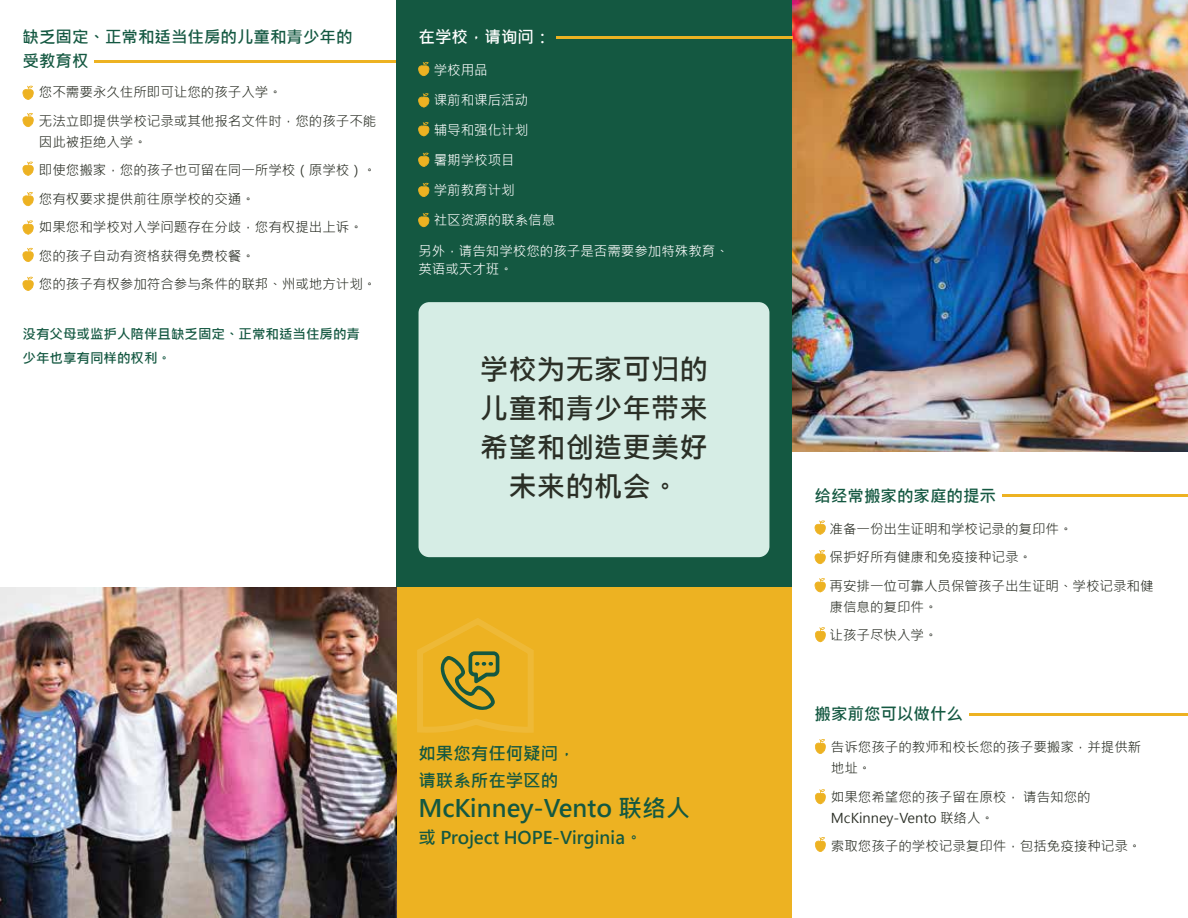
<style>
.page{position:relative;width:1188px;height:918px;background:#fff}
.page>*{position:absolute;margin:0;border:0;box-sizing:border-box;transform-origin:0 0}
.t1{font:700 28.5px/39px "Microsoft Jheng Hei";color:#2b2f26;text-align:center}
.t2{font:700 24px "Microsoft Jheng Hei";color:#145841}
.t3{font:700 17.4px/27px "Microsoft Jheng Hei";color:#145841}
.t4{font:700 16.5px/24px "Microsoft Jheng Hei";color:#145841}
.t5{font:700 16.5px "Microsoft Jheng Hei";color:#fff}
.t6{font:13.5px/28.5px "Microsoft Jheng Hei";color:#2b2f26}
.t7{font:13.5px/18px "Microsoft Jheng Hei";color:#fff}
.t8{font:700 13.5px/24px "Microsoft Jheng Hei";color:#145841}
</style>
<div class="page">
<div style="left:396px;top:0;width:396px;height:918px;background:#145841"></div>
<div style="left:396px;top:587px;width:396px;height:331px;background:#edb222"></div>
<div style="left:419px;top:302px;width:350px;height:255px;background:#d6ede5;border-radius:11px"></div>
<img style="left:792px;top:0;width:396px;height:452px">
<hr style="left:1002px;top:495px;width:186px;height:2px;background:#edb222">
<hr style="left:969px;top:713px;width:219px;height:2px;background:#edb222">
<hr style="left:556px;top:36px;width:236px;height:2px;background:#edb222">
<hr style="left:95px;top:60px;width:301px;height:2px;background:#edb222">
<img style="left:0;top:587px;width:396px;height:331px">
<svg style="left:22px;top:85px;width:12px;height:15px"></svg>
<svg style="left:22px;top:113px;width:12px;height:14px"></svg>
<svg style="left:22px;top:161px;width:12px;height:15px"></svg>
<svg style="left:22px;top:192px;width:12px;height:14px"></svg>
<svg style="left:22px;top:220px;width:12px;height:15px"></svg>
<svg style="left:22px;top:248px;width:12px;height:14px"></svg>
<svg style="left:22px;top:276px;width:12px;height:15px"></svg>
<svg style="left:815px;top:739px;width:11px;height:15px"></svg>
<svg style="left:815px;top:789px;width:11px;height:15px"></svg>
<svg style="left:815px;top:837px;width:11px;height:15px"></svg>
<svg style="left:418px;top:62px;width:11px;height:14px"></svg>
<svg style="left:418px;top:93px;width:11px;height:14px"></svg>
<svg style="left:418px;top:122px;width:11px;height:14px"></svg>
<svg style="left:418px;top:152px;width:11px;height:15px"></svg>
<svg style="left:418px;top:183px;width:11px;height:14px"></svg>
<svg style="left:418px;top:213px;width:11px;height:14px"></svg>
<svg style="left:815px;top:520px;width:11px;height:15px"></svg>
<svg style="left:815px;top:550px;width:11px;height:14px"></svg>
<svg style="left:815px;top:578px;width:11px;height:14px"></svg>
<svg style="left:815px;top:627px;width:11px;height:15px"></svg>
<svg style="left:417px;top:618px;width:117px;height:115px"></svg>
<p class="t4" style="left:22px;top:25px;width:331px">缺乏固定、正常和适当住房的儿童和青少年的受教育权</p>
<p class="t6" style="left:39px;top:78px;width:339px">您不需要永久住所即可让您的孩子入学。<br>无法立即提供学校记录或其他报名文件时，您的孩子不能</p>
<p class="t6" style="left:39px;top:128px;width:339px">因此被拒绝入学。<br>即使您搬家，您的孩子也可留在同一所学校（原学校）。您有权要求提供前往原学校的交通。<br>如果您和学校对入学问题存在分歧，您有权提出上诉。您的孩子自动有资格获得免费校餐。<br>您的孩子有权参加符合参与条件的联邦、州或地方计划。</p>
<p class="t8" style="left:22px;top:322px;width:339px">没有父母或监护人陪伴且缺乏固定、正常和适当住房的青少年也享有同样的权利。</p>
<p class="t5" style="left:419px;top:27px;width:133px">在学校，请询问：</p>
<p class="t7" style="left:434px;top:61px;width:55px">学校用品</p>
<p class="t7" style="left:434px;top:91px;width:96px">课前和课后活动</p>
<p class="t7" style="left:434px;top:121px;width:96px">辅导和强化计划</p>
<p class="t7" style="left:434px;top:151px;width:82px">暑期学校项目</p>
<p class="t7" style="left:434px;top:181px;width:82px">学前教育计划</p>
<p class="t7" style="left:434px;top:211px;width:123px">社区资源的联系信息</p>
<p class="t7" style="left:418px;top:243px;width:312px">另外，请告知学校您的孩子是否需要参加特殊教育、英语或天才班。</p>
<h1 class="t1" style="left:480px;top:350px;width:229px">学校为无家可归的儿童和青少年带来希望和创造更美好未来的机会。</h1>
<p class="t3" style="left:419px;top:740px;width:159px">如果您有任何疑问，请联系所在学区的</p>
<h2 class="t2" style="left:419px;top:793px;width:273px">McKinney-Vento 联络人</h2>
<p class="t3" style="left:419px;top:824px;width:226px">或 Project HOPE-Virginia。</p>
<p class="t4" style="left:815px;top:484px;width:183px">给经常搬家的家庭的提示</p>
<p class="t6" style="left:830px;top:514px;width:325px">准备一份出生证明和学校记录的复印件。<br>保护好所有健康和免疫接种记录。<br>再安排一位可靠人员保管孩子出生证明、学校记录和健</p>
<p class="t6" style="left:830px;top:592px;width:109px">康信息的复印件。让孩子尽快入学。</p>
<p class="t4" style="left:815px;top:702px;width:150px">搬家前您可以做什么</p>
<p class="t6" style="left:831px;top:737px;width:312px;line-height:21px">告诉您孩子的教师和校长您的孩子要搬家，并提供新地址。</p>
<p class="t6" style="left:831px;top:786px;width:261px;line-height:21px">如果您希望您的孩子留在原校， 请告知您的<br>McKinney-Vento 联络人。</p>
<p class="t6" style="left:831px;top:832px;width:312px">索取您孩子的学校记录复印件，包括免疫接种记录。</p>
</div>
